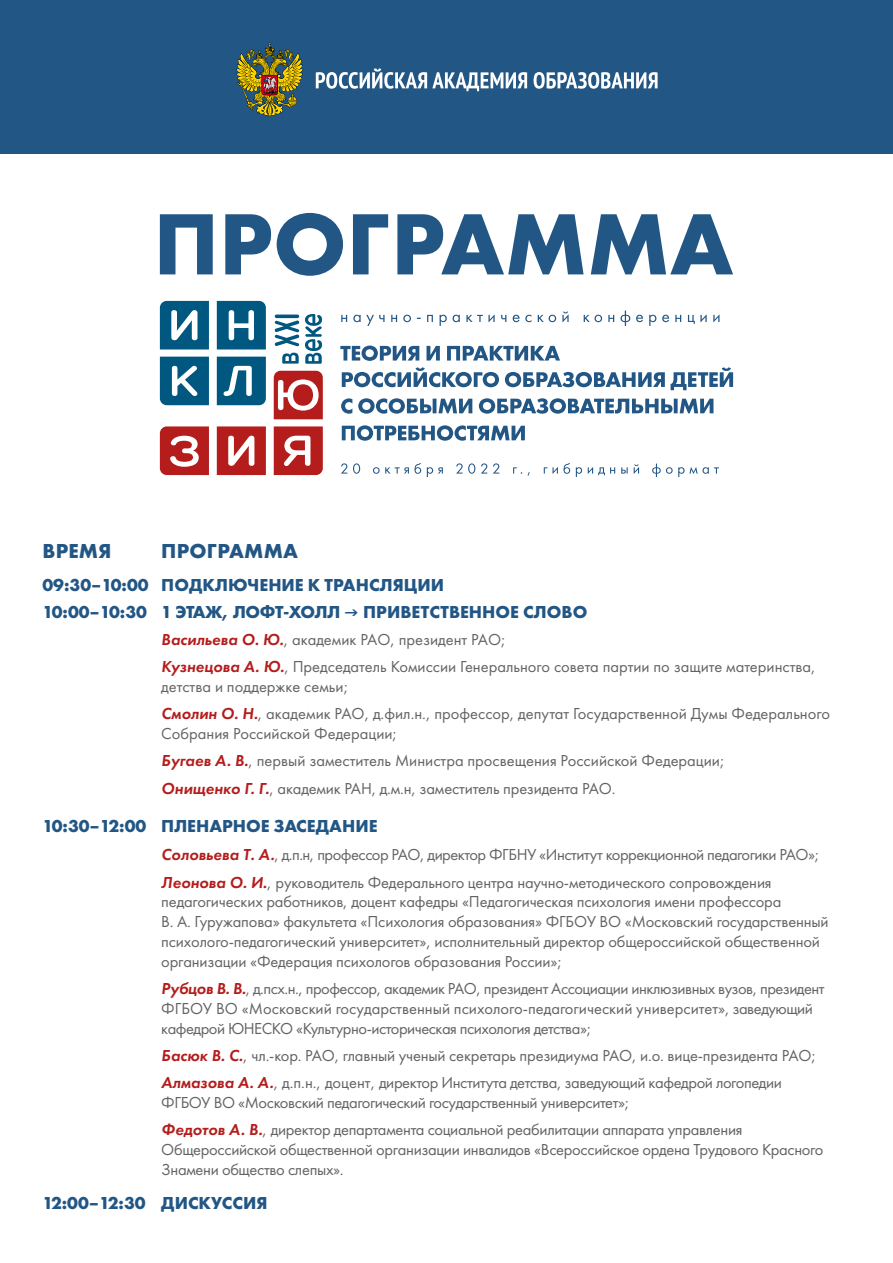
<style>
.page{position:relative;width:893px;height:1263px;background:#fff}
.page>*{position:absolute;margin:0;border:0;box-sizing:border-box;transform-origin:0 0}
.t1{font:700 21px "Futura New";letter-spacing:.01em;color:#225685}
.t2{font:700 18px/26.8px "Futura New";color:#225685}
.t3{font:16.5px/27.3px "Futura New";letter-spacing:-.01em;color:#646363}
.t4{font:16.5px/19.8px "Futura New";letter-spacing:-.03em;color:#646363}
.s1{font-family:"Futura New Demi";font-style:italic;color:#b51c1c}
</style>
<div class="page">
<div style="left:0;top:0;width:893px;height:153px;background:#225685"></div>
<svg style="left:160px;top:213px;width:573px;height:63px"></svg>
<svg style="left:160px;top:301px;width:49px;height:48px"></svg>
<svg style="left:217px;top:301px;width:49px;height:48px;background:#2b7395"></svg>
<svg style="left:160px;top:357px;width:49px;height:48px;background:#2a7295"></svg>
<svg style="left:217px;top:357px;width:49px;height:48px;background:#297294"></svg>
<svg style="left:274px;top:371px;width:49px;height:48px"></svg>
<svg style="left:160px;top:426px;width:49px;height:49px;background:#c34747"></svg>
<svg style="left:217px;top:426px;width:49px;height:49px"></svg>
<svg style="left:274px;top:426px;width:49px;height:49px"></svg>
<svg style="left:305px;top:314px;width:17px;height:50px"></svg>
<svg style="left:275px;top:320px;width:24px;height:26px"></svg>
<hr style="left:275px;top:315px;width:24px;height:3px;background:#005780;border-radius:2px">
<svg style="left:282px;top:353px;width:17px;height:11px"></svg>
<svg style="left:341px;top:463px;width:378px;height:14px"></svg>
<svg style="left:342px;top:425px;width:183px;height:16px"></svg>
<svg style="left:341px;top:398px;width:372px;height:16px"></svg>
<svg style="left:342px;top:367px;width:391px;height:23px"></svg>
<svg style="left:340px;top:346px;width:220px;height:15px"></svg>
<svg style="left:341px;top:311px;width:378px;height:15px"></svg>
<svg style="left:236px;top:43px;width:67px;height:74px"></svg>
<svg style="left:316px;top:68px;width:211px;height:23px"></svg>
<svg style="left:534px;top:72px;width:124px;height:17px"></svg>
<p class="t1" style="left:43px;top:537px;width:70px">ВРЕМЯ</p>
<p class="t1" style="left:161px;top:537px;width:138px">ПРОГРАММА</p>
<p class="t2" style="left:43px;top:571px;width:546px">09:30–10:00 ПОДКЛЮЧЕНИЕ К ТРАНСЛЯЦИИ<br>10:00–10:30 1 ЭТАЖ, ЛОФТ-ХОЛЛ → ПРИВЕТСТВЕННОЕ СЛОВО</p>
<p class="t3" style="left:161px;top:626px;width:656px"><span class="s1">Васильева О. Ю.</span>, академик РАО, президент РАО;<br><span class="s1">Кузнецова А. Ю.</span>, Председатель Комиссии Генерального совета партии по защите материнства,</p>
<p class="t3" style="left:161px;top:673px;width:670px">детства и поддержке семьи;<br><span class="s1">Смолин О. Н.</span>, академик РАО, д.фил.н., профессор, депутат Государственной Думы Федерального</p>
<p class="t3" style="left:161px;top:720px;width:565px">Собрания Российской Федерации;<br><span class="s1">Бугаев А. В.</span>, первый заместитель Министра просвещения Российской Федерации;<br><span class="s1">Онищенко Г. Г.</span>, академик РАН, д.м.н, заместитель президента РАО.</p>
<p class="t2" style="left:43px;top:812px;width:336px">10:30–12:00 ПЛЕНАРНОЕ ЗАСЕДАНИЕ</p>
<p class="t3" style="left:161px;top:841px;width:659px"><span class="s1">Cоловьева Т. А.</span>, д.п.н, профессор РАО, директор ФГБНУ «Институт коррекционной педагогики РАО»;<br><span class="s1">Леонова О. И.</span>, руководитель Федерального центра научно-методического сопровождения</p>
<p class="t3" style="left:161px;top:892px;width:669px;line-height:19.8px">педагогических работников, доцент кафедры «Педагогическая психология имени профессора<br>В. А. Гуружапова» факультета «Психология образования» ФГБОУ ВО «Московский государственный психолого-педагогический университет», исполнительный директор общероссийской общественной организации «Федерация психологов образования России»;</p>
<p class="t4" style="left:161px;top:978px;width:665px"><span class="s1">Рубцов В. В.</span>, д.псх.н., профессор, академик РАО, президент Ассоциации инклюзивных вузов, президент<br>ФГБОУ ВО «Московский государственный психолого-педагогический университет», заведующий кафедрой ЮНЕСКО «Культурно-историческая психология детства»;</p>
<p class="t3" style="left:161px;top:1042px;width:656px"><span class="s1">Басюк В. С.</span>, чл.-кор. РАО, главный ученый секретарь президиума РАО, и.о. вице-президента РАО;<br><span class="s1">Алмазова А. А.</span>, д.п.н., доцент, директор Института детства, заведующий кафедрой логопедии</p>
<p class="t3" style="left:161px;top:1089px;width:583px">ФГБОУ ВО «Московский педагогический государственный университет»;<br><span class="s1">Федотов А. В.</span>, директор департамента социальной реабилитации аппарата управления</p>
<p class="t3" style="left:161px;top:1139px;width:664px;line-height:19.8px">Общероссийской общественной организации инвалидов «Всероссийское ордена Трудового Красного<br>Знамени общество слепых».</p>
<p class="t2" style="left:43px;top:1189px;width:226px">12:00–12:30 ДИСКУССИЯ</p>
</div>
